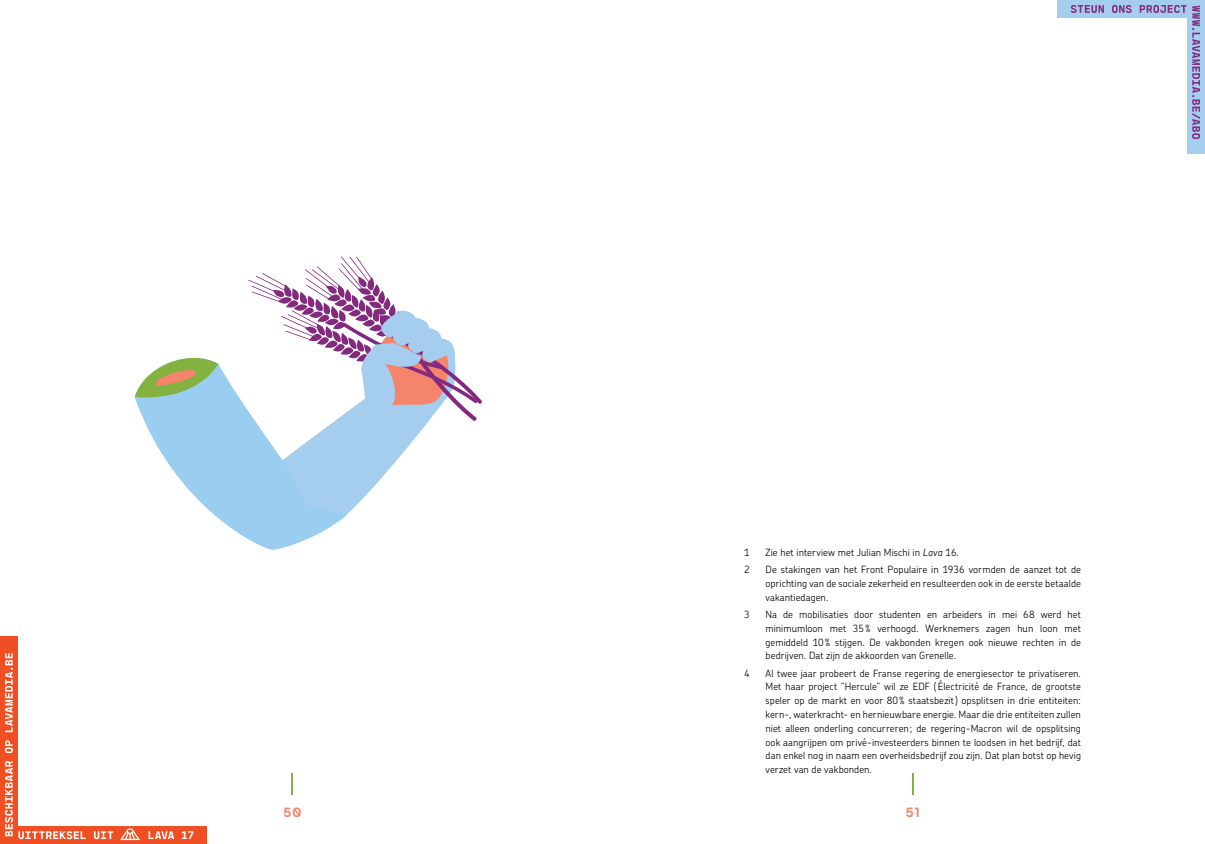
<style>
.page{position:relative;width:1205px;height:844px;background:#fff}
.page>*{position:absolute;margin:0;border:0;box-sizing:border-box;transform-origin:0 0}
.t1{font:700 13.75px "Gosha Sans";color:#f5846c}
.t2{font:800 11px "Cartograph Mono CF";color:#fff}
.t3{font:300 10px/13.8px "Chevin Pro";letter-spacing:.01em;color:#000;text-align:justify}
.s1{font-style:italic}
</style>
<div class="page">
<svg style="left:347px;top:421px;width:82px;height:93px;fill:#a5cded"></svg>
<svg style="left:136px;top:387px;width:211px;height:163px;fill:#9acef0"></svg>
<svg style="left:248px;top:256px;width:234px;height:165px"></svg>
<svg style="left:135px;top:358px;width:97px;height:42px"></svg>
<hr style="left:291px;top:772px;width:2px;height:22px;background:#83b241">
<svg style="left:912px;top:773px;width:1px;height:21px"></svg>
<div style="left:1057px;top:0;width:148px;height:18px;background:#a5cded"></div>
<div style="left:1187px;top:0;width:18px;height:154px;background:#a5cded"></div>
<div style="left:0;top:826px;width:207px;height:17px;background:#f04e23"></div>
<div style="left:0;top:636px;width:18px;height:207px;background:#f04e23"></div>
<svg style="left:5px;top:653px;width:169px;height:186px"></svg>
<svg style="left:1071px;top:5px;width:115px;height:8px"></svg>
<svg style="left:1192px;top:6px;width:8px;height:133px"></svg>
<p class="t2" style="left:181px;top:828px;width:15px">17</p>
<p class="t3" style="left:744px;top:545px;width:7px">1</p>
<p class="t3" style="left:765px;top:545px;width:195px">Zie het interview met Julian Mischi in <span class="s1">Lava</span> 16.</p>
<p class="t3" style="left:744px;top:562px;width:7px">2</p>
<p class="t3" style="left:765px;top:562px;width:317px">De stakingen van het Front Populaire in 1936 vormden de aanzet tot de oprichting van de sociale zekerheid en resulteerden ook in de eerste betaalde vakantiedagen.</p>
<p class="t3" style="left:744px;top:607px;width:7px">3</p>
<p class="t3" style="left:765px;top:607px;width:317px">Na de mobilisaties door studenten en arbeiders in mei 68 werd het minimumloon met 35% verhoogd. Werknemers zagen hun loon met gemiddeld 10% stijgen. De vakbonden kregen ook nieuwe rechten in de bedrijven. Dat zijn de akkoorden van Grenelle.</p>
<p class="t3" style="left:744px;top:665px;width:7px">4</p>
<p class="t3" style="left:765px;top:665px;width:317px">Al twee jaar probeert de Franse regering de energiesector te privatiseren.<br>Met haar project “Hercule” wil ze EDF (Électricité de France, de grootste speler op de markt en voor 80% staatsbezit) opsplitsen in drie entiteiten: kern-, waterkracht- en hernieuwbare energie. Maar die drie entiteiten zullen niet alleen onderling concurreren; de regering-Macron wil de opsplitsing ook aangrijpen om privé-investeerders binnen te loodsen in het bedrijf, dat dan enkel nog in naam een overheidsbedrijf zou zijn. Dat plan botst op hevig verzet van de vakbonden.</p>
<h1 class="t1" style="left:283px;top:803px;width:20px">50</h1>
<h1 class="t1" style="left:905px;top:803px;width:15px">51</h1>
</div>
